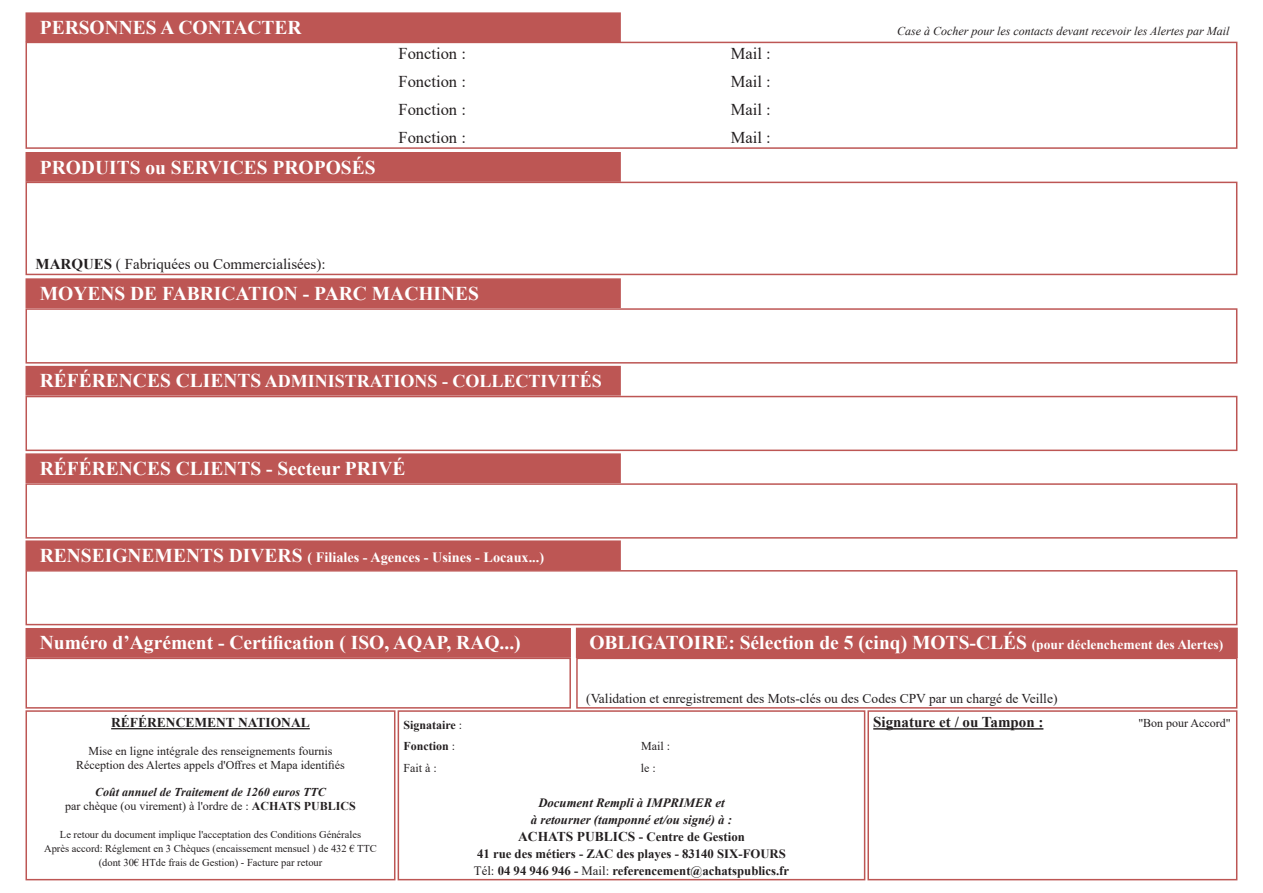
<style>
.page{position:relative;width:1263px;height:893px;background:#fff}
.page>*{position:absolute;margin:0;border:0;box-sizing:border-box;transform-origin:0 0}
.t1{font:700 19.5px "Times New Roman";color:#fff}
.t2{font:700 18px "Times New Roman";color:#fff}
.t3{font:16.5px "Times New Roman";color:#231f20}
.t4{font:15px "Times New Roman";color:#231f20}
.t5{font:700 15px "Times New Roman";color:#231f20}
.t6{font:700 14.25px "Times New Roman";color:#fff}
.t7{font:13.5px "Times New Roman";color:#231f20}
.t8{font:700 13.5px "Times New Roman";color:#231f20}
.t9{font:700 12.75px/17px "Times New Roman";color:#231f20;text-align:center}
.t10{font:12px/13.8px "Times New Roman";color:#231f20;text-align:center}
.t11{font:italic 700 12px/13.8px "Times New Roman";color:#231f20;text-align:center}
.t12{font:italic 12px "Times New Roman";color:#231f20}
.t13{font:700 12px "Times New Roman";color:#231f20}
.t14{font:10.5px/13.8px "Times New Roman";color:#231f20;text-align:center}
.s1{font-weight:700}
.s2{font-size:19.5px}
.s3{font-size:13.5px}
.s4{font-weight:400;font-style:normal}
.s5{font-style:normal}
.s6{font-weight:400}
.s7{font-style:italic}
</style>
<div class="page">
<div style="left:26px;top:153px;width:594px;height:28px;background:#bd5654"></div>
<div style="left:26px;top:152px;width:595px;height:30px;border:2px solid #bd5654"></div>
<div style="left:26px;top:279px;width:594px;height:28px;background:#bd5654"></div>
<div style="left:26px;top:278px;width:595px;height:30px;border:2px solid #bd5654"></div>
<div style="left:26px;top:367px;width:594px;height:28px;background:#bd5654"></div>
<div style="left:26px;top:366px;width:595px;height:30px;border:2px solid #bd5654"></div>
<div style="left:26px;top:454px;width:594px;height:28px;background:#bd5654"></div>
<div style="left:26px;top:453px;width:595px;height:30px;border:2px solid #bd5654"></div>
<div style="left:26px;top:541px;width:594px;height:28px;background:#bd5654"></div>
<div style="left:26px;top:540px;width:595px;height:30px;border:2px solid #bd5654"></div>
<div style="left:26px;top:629px;width:544px;height:28px;background:#bd5654"></div>
<div style="left:26px;top:628px;width:545px;height:30px;border:2px solid #bd5654"></div>
<div style="left:576px;top:628px;width:661px;height:29px;background:#bd5654"></div>
<div style="left:576px;top:628px;width:661px;height:30px;border:1px solid #bd5654"></div>
<div style="left:26px;top:182px;width:1211px;height:93px;border:2px solid #bd5654"></div>
<div style="left:26px;top:308px;width:1211px;height:56px;border:2px solid #bd5654"></div>
<div style="left:26px;top:396px;width:1211px;height:55px;border:2px solid #bd5654"></div>
<div style="left:26px;top:483px;width:1211px;height:56px;border:2px solid #bd5654"></div>
<div style="left:26px;top:570px;width:1211px;height:55px;border:2px solid #bd5654"></div>
<div style="left:26px;top:658px;width:545px;height:51px;border:2px solid #bd5654"></div>
<div style="left:576px;top:658px;width:661px;height:51px;border:2px solid #bd5654"></div>
<hr style="left:873px;top:728px;width:170px;height:2px;background:#231f20">
<div style="left:867px;top:710px;width:370px;height:170px;border:2px solid #bd5654"></div>
<div style="left:398px;top:710px;width:467px;height:170px;border:2px solid #bd5654"></div>
<hr style="left:111px;top:728px;width:199px;height:1px;background:#231f20">
<div style="left:26px;top:710px;width:369px;height:170px;border:2px solid #bd5654"></div>
<div style="left:26px;top:13px;width:594px;height:28px;background:#bd5654"></div>
<div style="left:26px;top:12px;width:595px;height:30px;border:2px solid #bd5654"></div>
<div style="left:26px;top:42px;width:1211px;height:107px;border:2px solid #bd5654"></div>
<p class="t1" style="left:40px;top:13px;width:263px">PERSONNES A CONTACTER</p>
<p class="t1" style="left:40px;top:153px;width:337px">PRODUITS ou SERVICES PROPOSÉS</p>
<p class="t3" style="left:399px;top:42px;width:69px">Fonction :</p>
<p class="t3" style="left:731px;top:42px;width:41px">Mail :</p>
<p class="t3" style="left:399px;top:70px;width:69px">Fonction :</p>
<p class="t3" style="left:731px;top:70px;width:41px">Mail :</p>
<p class="t3" style="left:399px;top:98px;width:69px">Fonction :</p>
<p class="t3" style="left:731px;top:98px;width:41px">Mail :</p>
<p class="t3" style="left:399px;top:126px;width:69px">Fonction :</p>
<p class="t3" style="left:731px;top:126px;width:41px">Mail :</p>
<p class="t4" style="left:36px;top:254px;width:291px"><span class="s1">MARQUES</span> ( Fabriquées ou Commercialisées):</p>
<p class="t1" style="left:40px;top:279px;width:441px">MOYENS DE FABRICATION - PARC MACHINES</p>
<p class="t2" style="left:40px;top:368px;width:563px"><span class="s2">RÉFÉRENCES CLIENTS</span> ADMINISTRATIONS - COLLECTIVITÉS</p>
<p class="t1" style="left:40px;top:454px;width:367px">RÉFÉRENCES CLIENTS - Secteur PRIVÉ</p>
<p class="t6" style="left:40px;top:547px;width:506px"><span class="s2">RENSEIGNEMENTS DIVERS</span> ( Filiales - Agences - Usines - Locaux...)</p>
<p class="t12" style="left:897px;top:23px;width:334px">Case à Cocher pour les contacts devant recevoir les Alertes par Mail</p>
<p class="t1" style="left:40px;top:629px;width:482px">Numéro d’Agrément - Certification ( ISO, AQAP, RAQ...)</p>
<p class="t1" style="left:589px;top:629px;width:635px">OBLIGATOIRE: Sélection de 5 (cinq) MOTS-CLÉS <span class="s3">(pour déclenchement des Alertes)</span></p>
<p class="t8" style="left:111px;top:713px;width:200px">RÉFÉRENCEMENT NATIONAL</p>
<p class="t10" style="left:76px;top:744px;width:270px">Mise en ligne intégrale des renseignements fournis<br>Réception des Alertes appels d'Offres et Mapa identifiés</p>
<p class="t11" style="left:65px;top:785px;width:292px">Coût annuel de Traitement de 1260 euros TTC<br><span class="s4">par chèque (ou virement) à l'ordre de :</span> <span class="s5">ACHATS PUBLICS</span></p>
<p class="t14" style="left:44px;top:827px;width:334px">Le retour du document implique l'acceptation des Conditions Générales<br>Après accord: Réglement en 3 Chèques (encaissement mensuel ) de 432 € TTC (dont 30€ HTde frais de Gestion) - Facture par retour</p>
<p class="t7" style="left:586px;top:689px;width:473px">(Validation et enregistrement des Mots-clés ou des Codes CPV par un chargé de Veille)</p>
<p class="t13" style="left:403px;top:716px;width:60px">Signataire <span class="s6">:</span></p>
<p class="t5" style="left:873px;top:711px;width:172px">Signature et / ou Tampon :</p>
<p class="t10" style="left:1138px;top:716px;width:94px">"Bon pour Accord"</p>
<p class="t13" style="left:403px;top:737px;width:53px">Fonction <span class="s6">:</span></p>
<p class="t10" style="left:641px;top:739px;width:31px">Mail :</p>
<p class="t10" style="left:403px;top:760px;width:35px">Fait à :</p>
<p class="t10" style="left:641px;top:760px;width:16px">le :</p>
<p class="t9" style="left:474px;top:794px;width:317px"><span class="s7">Document Rempli à IMPRIMER et<br>à retourner (tamponné et/ou signé) à :<br></span><span class="s3">ACHATS PUBLICS -</span> Centre de Gestion<br>41 rue des métiers - ZAC des playes - 83140 SIX-FOURS <span class="s6">Tél:</span> 04 94 946 946 - <span class="s6">Mail:</span> referencement@achatspublics.fr</p>
</div>
